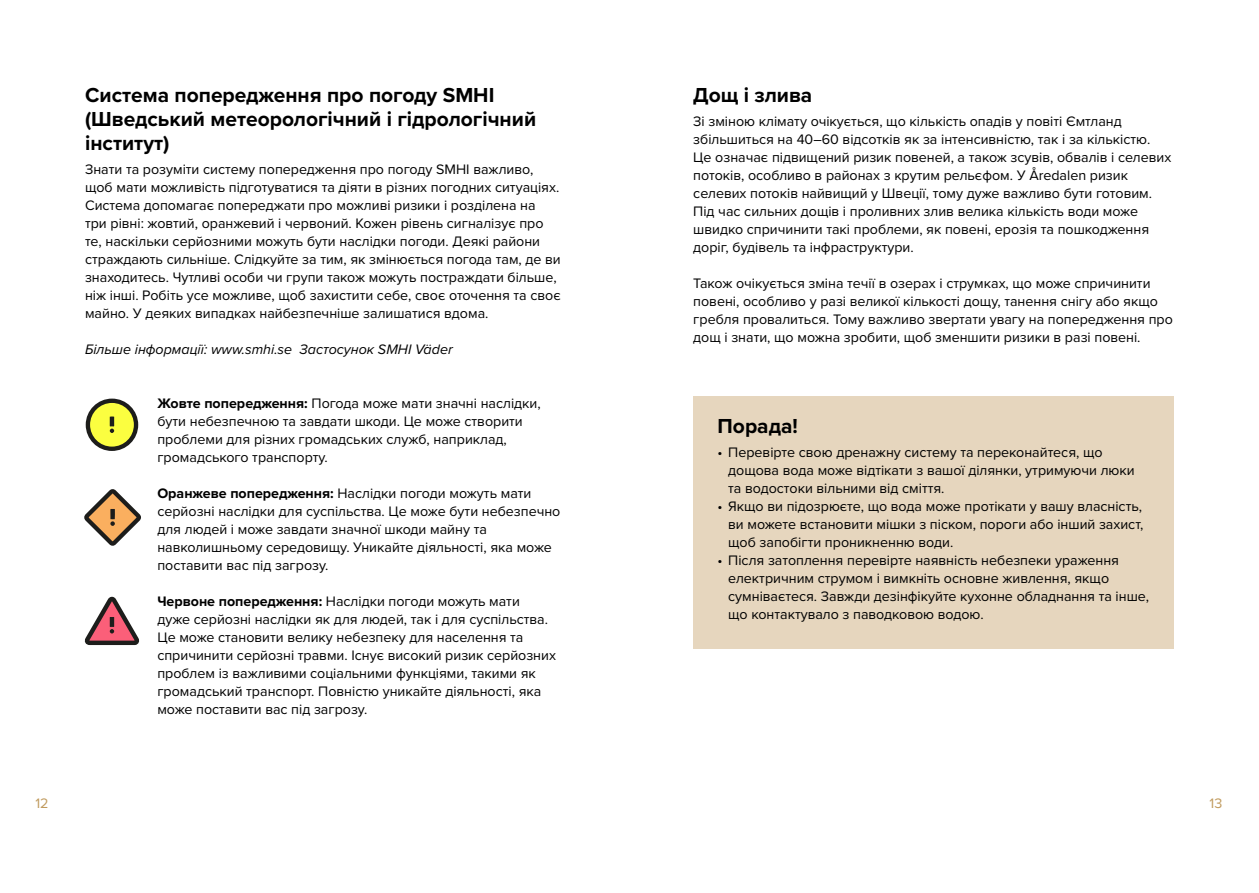
<style>
.page{position:relative;width:1259px;height:893px;background:#fff}
.page>*{position:absolute;margin:0;border:0;box-sizing:border-box;transform-origin:0 0}
.t1{font:700 21px/24px "Proxima Nova";color:#000}
.t2{font:14.25px/18px "Proxima Nova";color:#000}
.t3{font:italic 14.25px "Proxima Nova";color:#000}
.t4{font:14.25px "Proxima Nova";color:#c09a5d}
.s1{font-weight:700}
</style>
<div class="page">
<div style="left:86px;top:399px;width:52px;height:52px;background:#1d1d1b;border-radius:50%"></div>
<div style="left:90px;top:403px;width:44px;height:44px;background:#fbfe40;border-radius:50%"></div>
<svg style="left:110px;top:416px;width:5px;height:17px"></svg>
<svg style="left:84px;top:489px;width:57px;height:57px"></svg>
<svg style="left:84px;top:597px;width:56px;height:48px"></svg>
<div style="left:693px;top:396px;width:481px;height:253px;background:#e6d6be"></div>
<h1 class="t1" style="left:85px;top:82px;width:452px">Система попередження про погоду SMHI (Шведський метеорологічний і гідрологічний інститут)</h1>
<p class="t2" style="left:85px;top:159px;width:477px">Знати та розуміти систему попередження про погоду SMHI важливо, щоб мати можливість підготуватися та діяти в різних погодних ситуаціях.<br>Система допомагає попереджати про можливі ризики і розділена на три рівні: жовтий, оранжевий і червоний. Кожен рівень сигналізує про те, наскільки серйозними можуть бути наслідки погоди. Деякі райони страждають сильніше. Слідкуйте за тим, як змінюється погода там, де ви знаходитесь. Чутливі особи чи групи також можуть постраждати більше, ніж інші. Робіть усе можливе, щоб захистити себе, своє оточення та своє майно. У деяких випадках найбезпечніше залишатися вдома.</p>
<p class="t3" style="left:85px;top:338px;width:369px">Більше інформації: www.smhi.se Застосунок SMHI Väder</p>
<p class="t2" style="left:157px;top:393px;width:385px"><span class="s1">Жовте попередження:</span> Погода може мати значні наслідки, бути небезпечною та завдати шкоди. Це може створити проблеми для різних громадських служб, наприклад, громадського транспорту.</p>
<p class="t2" style="left:157px;top:483px;width:404px"><span class="s1">Оранжеве попередження:</span> Наслідки погоди можуть мати серйозні наслідки для суспільства. Це може бути небезпечно для людей і може завдати значної шкоди майну та навколишньому середовищу. Уникайте діяльності, яка може поставити вас під загрозу.</p>
<p class="t2" style="left:157px;top:591px;width:400px"><span class="s1">Червоне попередження:</span> Наслідки погоди можуть мати дуже серйозні наслідки як для людей, так і для суспільства.<br>Це може становити велику небезпеку для населення та спричинити серйозні травми. Існує високий ризик серйозних проблем із важливими соціальними функціями, такими як громадський транспорт. Повністю уникайте діяльності, яка може поставити вас під загрозу.</p>
<h1 class="t1" style="left:693px;top:82px;width:120px">Дощ і злива</h1>
<p class="t2" style="left:693px;top:111px;width:479px">Зі зміною клімату очікується, що кількість опадів у повіті Ємтланд збільшиться на 40–60 відсотків як за інтенсивністю, так і за кількістю.<br>Це означає підвищений ризик повеней, а також зсувів, обвалів і селевих потоків, особливо в районах з крутим рельєфом. У Åredalen ризик селевих потоків найвищий у Швеції, тому дуже важливо бути готовим.<br>Під час сильних дощів і проливних злив велика кількість води може швидко спричинити такі проблеми, як повені, ерозія та пошкодження доріг, будівель та інфраструктури.</p>
<p class="t2" style="left:693px;top:273px;width:481px">Також очікується зміна течії в озерах і струмках, що може спричинити повені, особливо у разі великої кількості дощу, танення снігу або якщо гребля провалиться. Тому важливо звертати увагу на попередження про дощ і знати, що можна зробити, щоб зменшити ризики в разі повені.</p>
<h1 class="t1" style="left:717px;top:413px;width:82px">Порада!</h1>
<p class="t2" style="left:728px;top:442px;width:408px;text-indent:-11px">• Перевірте свою дренажну систему та переконайтеся, що дощова вода може відтікати з вашої ділянки, утримуючи люки та водостоки вільними від сміття.</p>
<p class="t2" style="left:728px;top:496px;width:416px;text-align:justify;text-indent:-11px">• Якщо ви підозрюєте, що вода може протікати у вашу власність, ви можете встановити мішки з піском, пороги або інший захист, щоб запобігти проникненню води.</p>
<p class="t2" style="left:728px;top:550px;width:422px;text-indent:-11px">• Після затоплення перевірте наявність небезпеки ураження електричним струмом і вимкніть основне живлення, якщо сумніваєтеся. Завжди дезінфікуйте кухонне обладнання та інше, що контактувало з паводковою водою.</p>
<p class="t4" style="left:35px;top:792px;width:15px">12</p>
<p class="t4" style="left:1209px;top:792px;width:14px">13</p>
</div>
